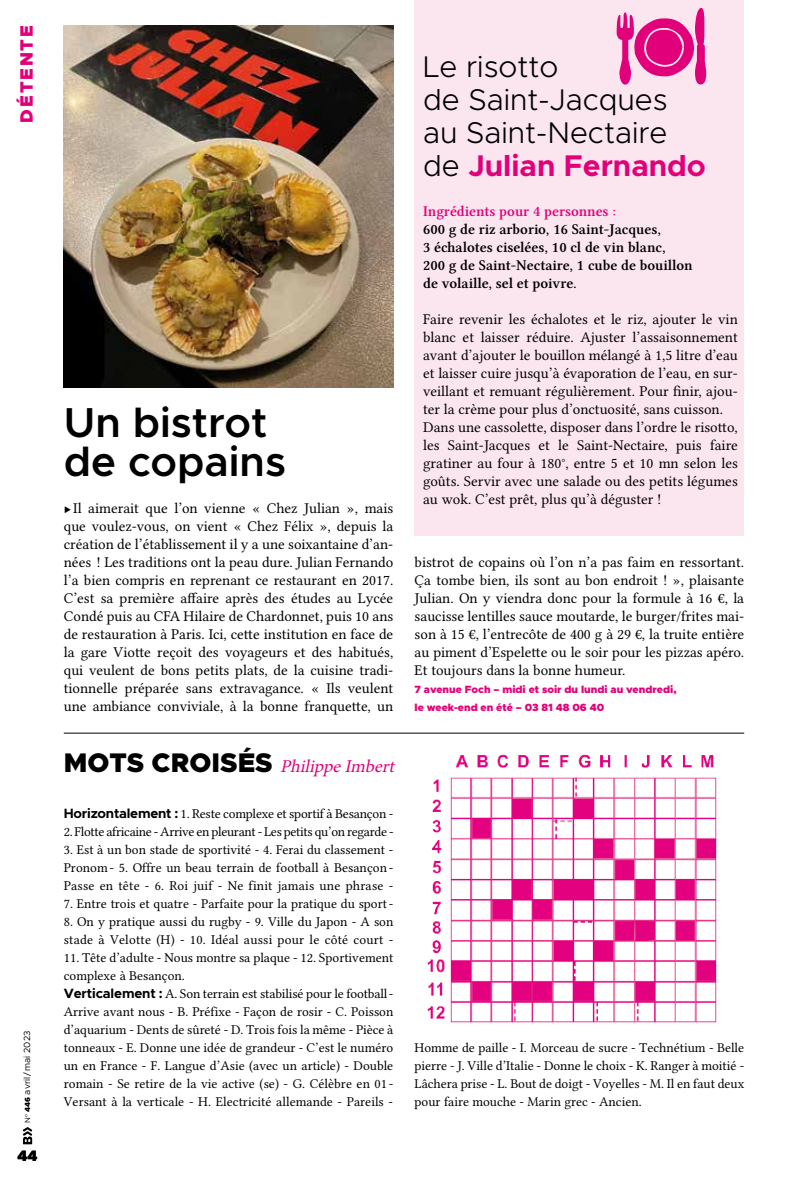
<style>
.page{position:relative;width:808px;height:1191px;background:#fff}
.page>*{position:absolute;margin:0;border:0;box-sizing:border-box;transform-origin:0 0}
.t1{font:600 42px/39px "Metropolis";color:#000}
.t2{font:300 30px/33px "Metropolis";color:#000}
.t3{font:italic 18px "Minion Pro";color:#e2007a}
.t4{font:900 18px "Metropolis";letter-spacing:.095em;color:#e2007a}
.t5{font:15px/18px "Lin Libertine O";color:#000;text-align:justify}
.t6{font:15px/18px "Lin Libertine OZ";color:#000}
.t7{font:15px "Lin Libertine OZ";color:#e2007a}
.t8{font:900 15px "Metropolis";color:#000}
.t9{font:13.5px/18px "Lin Libertine O";color:#000;text-align:justify}
.t10{font:13.5px "Lin Libertine O";letter-spacing:-.02em;color:#000}
.t11{font:900 10.5px/18px "Metropolis";color:#e2007a}
.t12{font:9px "Metropolis";color:#000}
.s1{font-size:7.5px}
.s2{font-weight:900;font-size:7.5px}
.s3{font-family:"Metropolis";font-weight:900;font-style:normal;font-size:27px;color:#000}
.s4{font-family:"Metropolis";font-weight:700}
.s5{font-weight:700;color:#e2007a}
</style>
<div class="page">
<svg style="left:23px;top:1127px;width:9px;height:17px"></svg>
<hr style="left:64px;top:733px;width:680px;height:1px;background:#000">
<div style="left:415px;top:0;width:329px;height:535px;background:#fbe5ef"></div>
<svg style="left:617px;top:8px;width:89px;height:76px"></svg>
<img style="left:64px;top:26px;width:329px;height:361px">
<img style="left:427px;top:754px;width:290px;height:269px">
<p class="t4" style="left:15px;top:123px;width:99px;rotate:-90deg">DÉTENTE</p>
<p class="t12" style="left:21px;top:1122px;width:93px;rotate:-90deg"><span class="s1">N</span><sup>o</sup> <span class="s2">446</span> avril /mai 2023</p>
<p class="t8" style="left:18px;top:1145px;width:21px">44</p>
<h1 class="t1" style="left:64px;top:402px;width:224px">Un bistrot de copains</h1>
<p class="t5" style="left:64px;top:499px;width:331px">▶ Il aimerait que l’on vienne « Chez Julian », mais que voulez-vous, on vient « Chez Félix », depuis la création de l’établissement il y a une soixantaine d’an&shy;nées ! Les traditions ont la peau dure. Julian Fernando l’a bien compris en reprenant ce restaurant en 2017.<br>C’est sa première affaire après des études au Lycée Condé puis au CFA Hilaire de Chardonnet, puis 10 ans de restauration à Paris. Ici, cette institution en face de la gare Viotte reçoit des voyageurs et des habitués, qui veulent de bons petits plats, de la cuisine tradi&shy;tionnelle préparée sans extravagance. « Ils veulent une ambiance conviviale, à la bonne franquette, un</p>
<p class="t3" style="left:64px;top:754px;width:337px"><span class="s3">M O T S C R O I S É S</span> PhilippeImbert</p>
<p class="t9" style="left:64px;top:804px;width:331px"><span class="s4">Horizontalement :</span> 1. Reste complexe et sportif à Besançon -</p>
<p class="t10" style="left:64px;top:823px;width:331px">2. Flotte africaine - Arrive en pleurant - Les petits qu’on regarde -</p>
<p class="t9" style="left:64px;top:840px;width:331px">3. Est à un bon stade de sportivité - 4. Ferai du classement - Pronom - 5. Offre un beau terrain de football à Besançon - Passe en tête - 6. Roi juif - Ne finit jamais une phrase -</p>
<p class="t9" style="left:64px;top:894px;width:331px">7. Entre trois et quatre - Parfaite pour la pratique du sport -</p>
<p class="t9" style="left:64px;top:912px;width:331px">8. On y pratique aussi du rugby - 9. Ville du Japon - A son stade à Velotte (H) - 10. Idéal aussi pour le côté court -</p>
<p class="t9" style="left:64px;top:948px;width:331px;text-align:left">11. Tête d’adulte - Nous montre sa plaque - 12. Sportivement complexe à Besançon.<br><span class="s4">Verticalement :</span> A. Son terrain est stabilisé pour le football - Arrive avant nous - B. Préfixe - Façon de rosir - C. Poisson d’aquarium - Dents de sûreté - D. Trois fois la même - Pièce à tonneaux - E. Donne une idée de grandeur - C’est le numéro un en France - F. Langue d’Asie (avec un article) - Double romain - Se retire de la vie active (se) - G. Célèbre en 01 - Versant à la verticale - H. Electricité allemande - Pareils -</p>
<h2 class="t2" style="left:423px;top:50px;width:284px">Le risotto<br>de Saint-Jacques au Saint-Nectaire de <span class="s5">Julian Fernando</span></h2>
<p class="t7" style="left:423px;top:202px;width:194px">Ingrédients pour 4 personnes :</p>
<p class="t6" style="left:423px;top:220px;width:271px">600 g de riz arborio, 16 Saint-Jacques,<br>3 échalotes ciselées, 10 cl de vin blanc,<br>200 g de Saint-Nectaire, 1 cube de bouillon de volaille, sel et poivre.</p>
<p class="t5" style="left:423px;top:310px;width:316px;text-align:left">Faire revenir les échalotes et le riz, ajouter le vin blanc et laisser réduire. Ajuster l’assaisonnement avant d’ajouter le bouillon mélangé à 1,5 litre d’eau et laisser cuire jusqu’à évaporation de l’eau, en sur&shy;veillant et remuant régulièrement. Pour finir, ajou&shy;ter la crème pour plus d’onctuosité, sans cuisson.<br>Dans une cassolette, disposer dans l’ordre le risotto, les Saint-Jacques et le Saint-Nectaire, puis faire gratiner au four à 180°, entre 5 et 10 mn selon les goûts. Servir avec une salade ou des petits légumes au wok. C’est prêt, plus qu’à déguster !</p>
<p class="t5" style="left:415px;top:553px;width:331px">bistrot de copains où l’on n’a pas faim en ressortant.<br>Ça tombe bien, ils sont au bon endroit ! », plaisante Julian. On y viendra donc pour la formule à 16 €, la saucisse lentilles sauce moutarde, le burger/frites mai&shy;son à 15 €, l’entrecôte de 400 g à 29 €, la truite entière au piment d’Espelette ou le soir pour les pizzas apéro.<br>Et toujours dans la bonne humeur.</p>
<p class="t11" style="left:415px;top:680px;width:263px">7 avenue Foch – midi et soir du lundi au vendredi, le week-end en été – 03 81 48 06 40</p>
<p class="t9" style="left:415px;top:1038px;width:331px">Homme de paille - I. Morceau de sucre - Technétium - Belle pierre - J. Ville d’Italie - Donne le choix - K. Ranger à moitié - Lâchera prise - L. Bout de doigt - Voyelles - M. Il en faut deux pour faire mouche - Marin grec - Ancien.</p>
</div>
